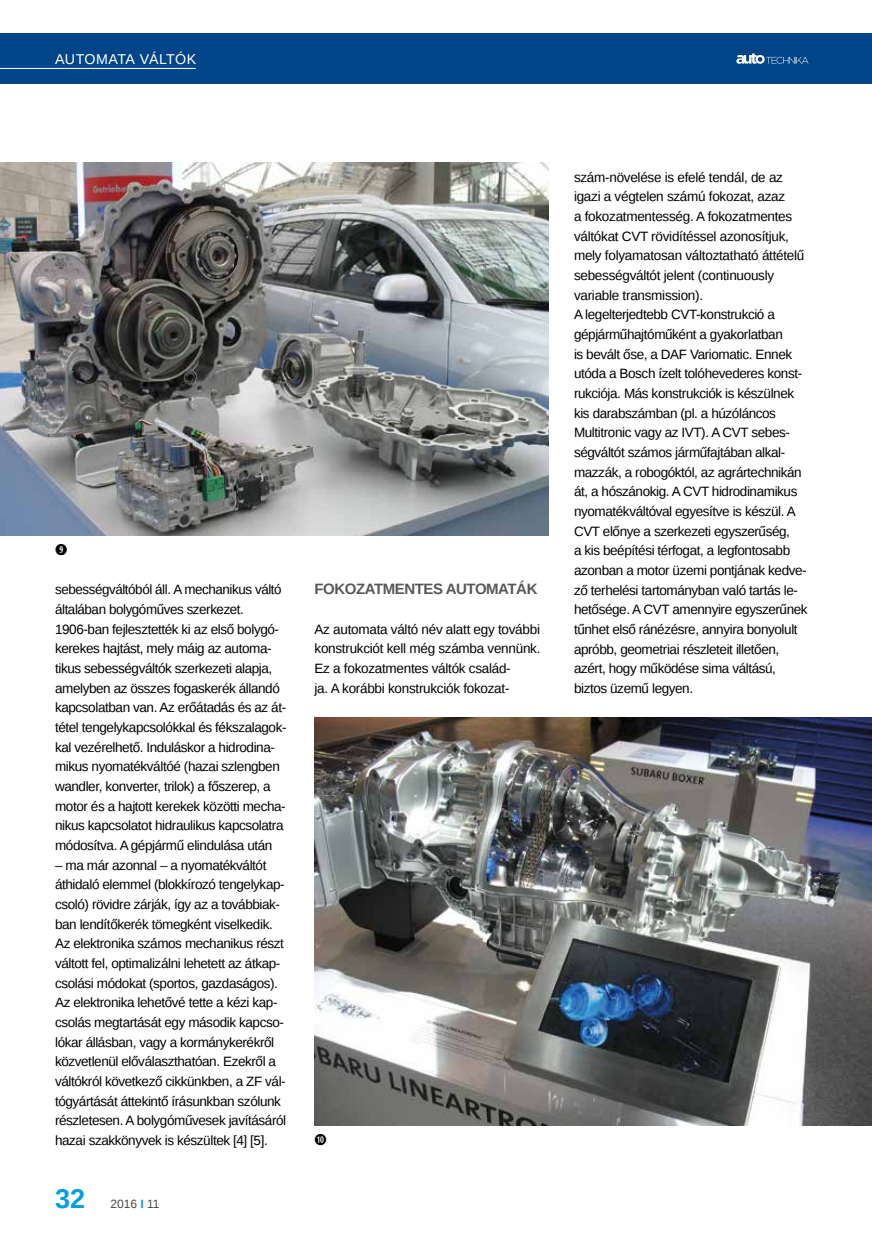
<style>
.page{position:relative;width:872px;height:1246px;background:#fff}
.page>*{position:absolute;margin:0;border:0;box-sizing:border-box;transform-origin:0 0}
.t1{font:700 27px "Liberation Sans";color:#009fe3}
.t2{font:700 15px "Liberation Sans";letter-spacing:-.03em;color:#575756}
.t3{font:15px "Combi Numerals Ltd";color:#000}
.t4{font:14.25px "Liberation Sans";letter-spacing:.01em;color:#fff}
.t5{font:13.5px/19.6px "Liberation Sans";letter-spacing:-.03em;color:#000}
.t6{font:12px "Liberation Sans";color:#4a4a49}
.s1{font-weight:700;color:#009fe3}
</style>
<div class="page">
<div style="left:0;top:33px;width:872px;height:50px;background:#004587"></div>
<svg style="left:736px;top:53px;width:72px;height:11px"></svg>
<hr style="left:0;top:68px;width:196px;height:1px;background:#fff">
<img style="left:314px;top:717px;width:557px;height:408px">
<img style="left:0;top:162px;width:548px;height:373px">
<p class="t4" style="left:55px;top:51px;width:142px">AUTOMATA VÁLTÓK</p>
<p class="t3" style="left:55px;top:541px;width:14px">➒</p>
<p class="t5" style="left:55px;top:580px;width:233px">sebességváltóból áll. A mechanikus váltó általában bolygóműves szerkezet.<br>1906-ban fejlesztették ki az első bolygó&shy;kerekes hajtást, mely máig az automa&shy;tikus sebességváltók szerkezeti alapja, amelyben az összes fogaskerék állandó kapcsolatban van. Az erőátadás és az át&shy;tétel tengelykapcsolókkal és fékszalagok&shy;kal vezérelhető. Induláskor a hidrodina&shy;mikus nyomatékváltóé (hazai szlengben wandler, konverter, trilok) a főszerep, a motor és a hajtott kerekek közötti mecha&shy;nikus kapcsolatot hidraulikus kapcsolatra módosítva. A gépjármű elindulása után</p>
<p class="t5" style="left:55px;top:856px;width:233px">– ma már azonnal – a nyomatékváltót áthidaló elemmel (blokkírozó tengelykap&shy;csoló) rövidre zárják, így az a továbbiak&shy;ban lendítőkerék tömegként viselkedik.<br>Az elektronika számos mechanikus részt váltott fel, optimalizálni lehetett az átkap&shy;csolási módokat (sportos, gazdaságos).<br>Az elektronika lehetővé tette a kézi kap&shy;csolás megtartását egy második kapcso&shy;lókar állásban, vagy a kormánykerékről közvetlenül előválaszthatóan. Ezekről a váltókról következő cikkünkben, a ZF vál&shy;tógyártását áttekintő írásunkban szólunk részletesen. A bolygóművesek javításáról hazai szakkönyvek is készültek [4] [5].</p>
<h1 class="t1" style="left:55px;top:1180px;width:32px">32</h1>
<p class="t6" style="left:110px;top:1197px;width:51px">2016 <span class="s1">I</span> 11</p>
<p class="t2" style="left:314px;top:579px;width:224px">FOKOZATMENTES AUTOMATÁK</p>
<p class="t5" style="left:314px;top:620px;width:227px">Az automata váltó név alatt egy további konstrukciót kell még számba vennünk.<br>Ez a fokozatmentes váltók család-<br>ja. A korábbi konstrukciók fokozat-</p>
<p class="t3" style="left:314px;top:1131px;width:14px">➓</p>
<p class="t5" style="left:574px;top:168px;width:235px">szám-növelése is efelé tendál, de az igazi a végtelen számú fokozat, azaz<br>a fokozatmentesség. A fokozatmentes váltókat CVT rövidítéssel azonosítjuk, mely folyamatosan változtatható áttételű sebességváltót jelent (continuously variable transmission).<br>A legelterjedtebb CVT-konstrukció a gépjárműhajtóműként a gyakorlatban<br>is bevált őse, a DAF Variomatic. Ennek utóda a Bosch ízelt tolóhevederes konst&shy;rukciója. Más konstrukciók is készülnek kis darabszámban (pl. a húzóláncos Multitronic vagy az IVT). A CVT sebes&shy;ségváltót számos járműfajtában alkal&shy;mazzák, a robogóktól, az agrártechnikán át, a hószánokig. A CVT hidrodinamikus nyomatékváltóval egyesítve is készül. A CVT előnye a szerkezeti egyszerűség,<br>a kis beépítési térfogat, a legfontosabb azonban a motor üzemi pontjának kedve&shy;ző terhelési tartományban való tartás le&shy;hetősége. A CVT amennyire egyszerűnek tűnhet első ránézésre, annyira bonyolult apróbb, geometriai részleteit illetően, azért, hogy működése sima váltású, biztos üzemű legyen.</p>
</div>
